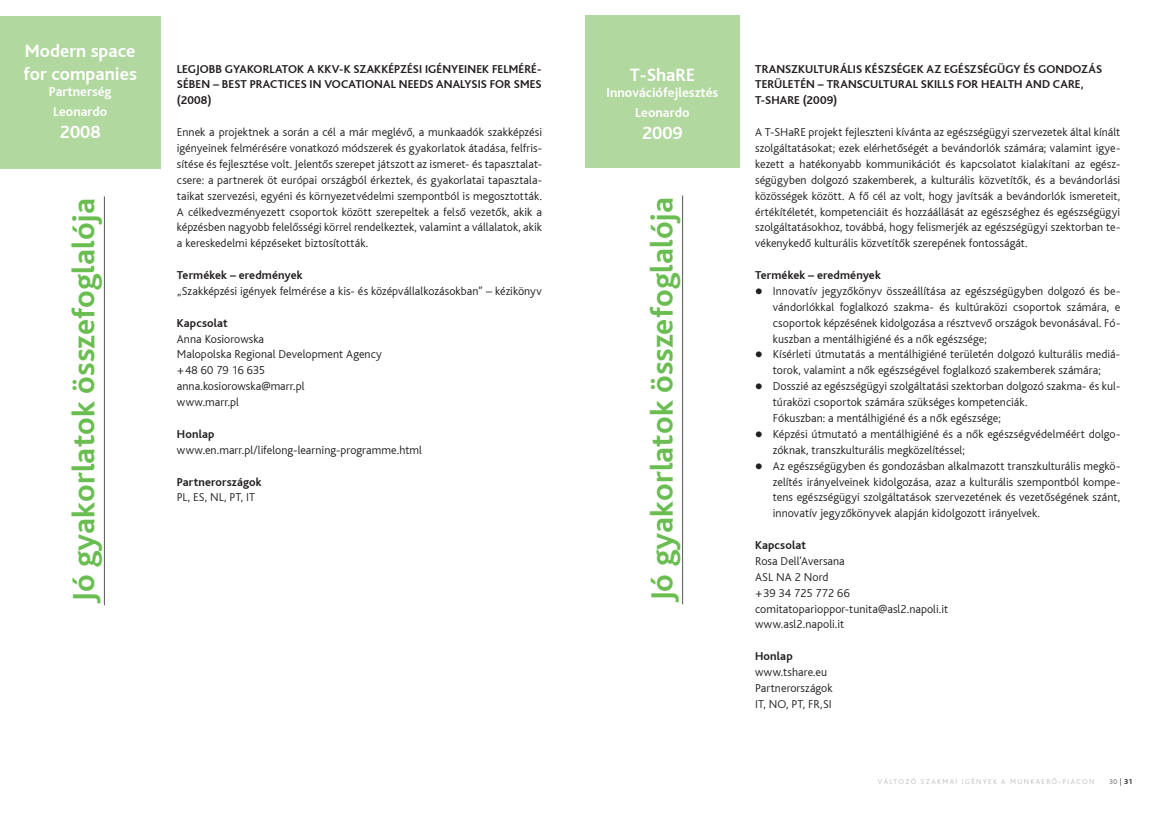
<style>
.page{position:relative;width:1170px;height:833px;background:#fff}
.page>*{position:absolute;margin:0;border:0;box-sizing:border-box;transform-origin:0 0}
.t1{font:32.5px "Bliss Bold HU";color:#69bd51}
.t2{font:18.75px/22.5px "Bliss Bold HU";color:#fff}
.t3{font:13.75px/19.5px "Bliss Bold HU";color:#fff;text-align:center}
.t4{font:300 12px/15.9px "Bliss";letter-spacing:.005em;color:#231f20}
.t5{font:700 12px/15.9px "Bliss";letter-spacing:.01em;color:#231f20;text-align:justify}
.t6{font:300 7.5px "Bliss";letter-spacing:.18em;color:#bcbdc0}
.t7{font:300 7.5px "Bliss";color:#636366}
.s1{color:#231f20}
.s2{font-weight:700;color:#231f20}
</style>
<div class="page">
<div style="left:0;top:16px;width:161px;height:153px;background:#b1d89f"></div>
<hr style="left:104px;top:196px;width:1px;height:409px;background:#57585a">
<div style="left:585px;top:15px;width:154px;height:153px;background:#b1d89f"></div>
<hr style="left:682px;top:195px;width:1px;height:409px;background:#57585a">
<h2 class="t2" style="left:23px;top:40px;width:115px">Modern space for companies</h2>
<p class="t3" style="left:49px;top:82px;width:64px">Partnerség<br>Leonardo</p>
<h2 class="t2" style="left:60px;top:121px;width:42px">2008</h2>
<h1 class="t1" style="left:65px;top:603px;width:407px;rotate:-90deg">Jó gyakorlatok összefoglalója</h1>
<p class="t5" style="left:177px;top:61px;width:366px">LEGJOBB GYAKORLATOK A KKV-K SZAKKÉPZÉSI IGÉNYEINEK FELMÉRÉ-SÉBEN – BEST PRACTICES IN VOCATIONAL NEEDS ANALYSIS FOR SMES (2008)</p>
<p class="t4" style="left:177px;top:124px;width:367px;text-align:justify">Ennek a projektnek a során a cél a már meglévő, a munkaadók szakképzési igényeinek felmérésére vonatkozó módszerek és gyakorlatok átadása, felfris&shy;sítése és fejlesztése volt. Jelentős szerepet játszott az ismeret- és tapasztalat&shy;csere: a partnerek öt európai országból érkeztek, és gyakorlatai tapasztala&shy;taikat szervezési, egyéni és környezetvédelmi szempontból is megosztották.<br>A célkedvezményezett csoportok között szerepeltek a felső vezetők, akik a képzésben nagyobb felelősségi körrel rendelkeztek, valamint a vállalatok, akik a kereskedelmi képzéseket biztosították.</p>
<p class="t5" style="left:177px;top:267px;width:127px">Termékek – eredmények</p>
<p class="t4" style="left:177px;top:283px;width:366px">„Szakképzési igények felmérése a kis- és középvállalkozásokban” – kézikönyv</p>
<p class="t5" style="left:177px;top:315px;width:52px">Kapcsolat</p>
<p class="t4" style="left:177px;top:331px;width:206px">Anna Kosiorowska<br>Malopolska Regional Development Agency +48 60 79 16 635 anna.kosiorowska@marr.pl<br>www.marr.pl</p>
<p class="t5" style="left:177px;top:426px;width:39px">Honlap</p>
<p class="t4" style="left:177px;top:442px;width:246px">www.en.marr.pl/lifelong-learning-programme.html</p>
<p class="t5" style="left:177px;top:474px;width:86px">Partnerországok</p>
<p class="t4" style="left:177px;top:490px;width:80px">PL, ES, NL, PT, IT</p>
<h2 class="t2" style="left:629px;top:63px;width:67px">T-ShaRE</h2>
<p class="t3" style="left:606px;top:83px;width:113px">Innovációfejlesztés<br>Leonardo</p>
<h2 class="t2" style="left:642px;top:121px;width:42px">2009</h2>
<h1 class="t1" style="left:643px;top:602px;width:407px;rotate:-90deg">Jó gyakorlatok összefoglalója</h1>
<p class="t5" style="left:755px;top:61px;width:348px;text-align:left">TRANSZKULTURÁLIS KÉSZSÉGEK AZ EGÉSZSÉGÜGY ÉS GONDOZÁS<br>TERÜLETÉN – TRANSCULTURAL SKILLS FOR HEALTH AND CARE,<br>T-SHARE (2009)</p>
<p class="t4" style="left:755px;top:124px;width:367px;text-align:justify">A T-SHaRE projekt fejleszteni kívánta az egészségügyi szervezetek által kínált szolgáltatásokat; ezek elérhetőségét a bevándorlók számára; valamint igye&shy;kezett a hatékonyabb kommunikációt és kapcsolatot kialakítani az egész&shy;ségügyben dolgozó szakemberek, a kulturális közvetítők, és a bevándorlási közösségek között. A fő cél az volt, hogy javítsák a bevándorlók ismereteit, értékítéletét, kompetenciáit és hozzáállását az egészséghez és egészségügyi szolgáltatásokhoz, továbbá, hogy felismerjék az egészségügyi szektorban te&shy;vékenykedő kulturális közvetítők szerepének fontosságát.</p>
<p class="t5" style="left:755px;top:267px;width:127px">Termékek – eredmények</p>
<p class="t4" style="left:772px;top:283px;width:349px;text-align:justify;text-indent:-18px">● Innovatív jegyzőkönyv összeállítása az egészségügyben dolgozó és be&shy;vándorlókkal foglalkozó szakma- és kultúraközi csoportok számára, e csoportok képzésének kidolgozása a résztvevő országok bevonásával. Fó&shy;kuszban a mentálhigiéné és a nők egészsége;</p>
<p class="t4" style="left:755px;top:347px;width:366px;text-align:center">● Kísérleti útmutatás a mentálhigiéné területén dolgozó kulturális mediá&shy;torok, valamint a nők egészségével foglalkozó szakemberek számára;</p>
<p class="t4" style="left:772px;top:378px;width:349px;text-indent:-18px">● Dosszié az egészségügyi szolgáltatási szektorban dolgozó szakma- és kul&shy;túraközi csoportok számára szükséges kompetenciák.<br>Fókuszban: a mentálhigiéné és a nők egészsége;</p>
<p class="t4" style="left:772px;top:426px;width:349px;text-indent:-18px">● Képzési útmutató a mentálhigiéné és a nők egészségvédelméért dolgo&shy;zóknak, transzkulturális megközelítéssel;</p>
<p class="t4" style="left:772px;top:458px;width:349px;text-align:justify;text-indent:-18px">● Az egészségügyben és gondozásban alkalmazott transzkulturális megkö&shy;zelítés irányelveinek kidolgozása, azaz a kulturális szempontból kompe&shy;tens egészségügyi szolgáltatások szervezetének és vezetőségének szánt, innovatív jegyzőkönyvek alapján kidolgozott irányelvek.</p>
<p class="t5" style="left:755px;top:537px;width:52px">Kapcsolat</p>
<p class="t4" style="left:755px;top:553px;width:194px">Rosa Dell’Aversana<br>ASL NA 2 Nord<br>+39 34 725 772 66 comitatoparioppor-tunita@asl2.napoli.it www.asl2.napoli.it</p>
<p class="t5" style="left:755px;top:648px;width:39px">Honlap</p>
<p class="t4" style="left:755px;top:664px;width:79px">www.tshare.eu<br>Partnerországok<br>IT, NO, PT, FR,SI</p>
<p class="t6" style="left:877px;top:778px;width:218px">VÁLTOZÓ SZAKMAI IGÉNYEK A MUNKAERŐ-PIACON</p>
<p class="t7" style="left:1108px;top:778px;width:25px">30 <span class="s1">|</span> <span class="s2">31</span></p>
</div>
